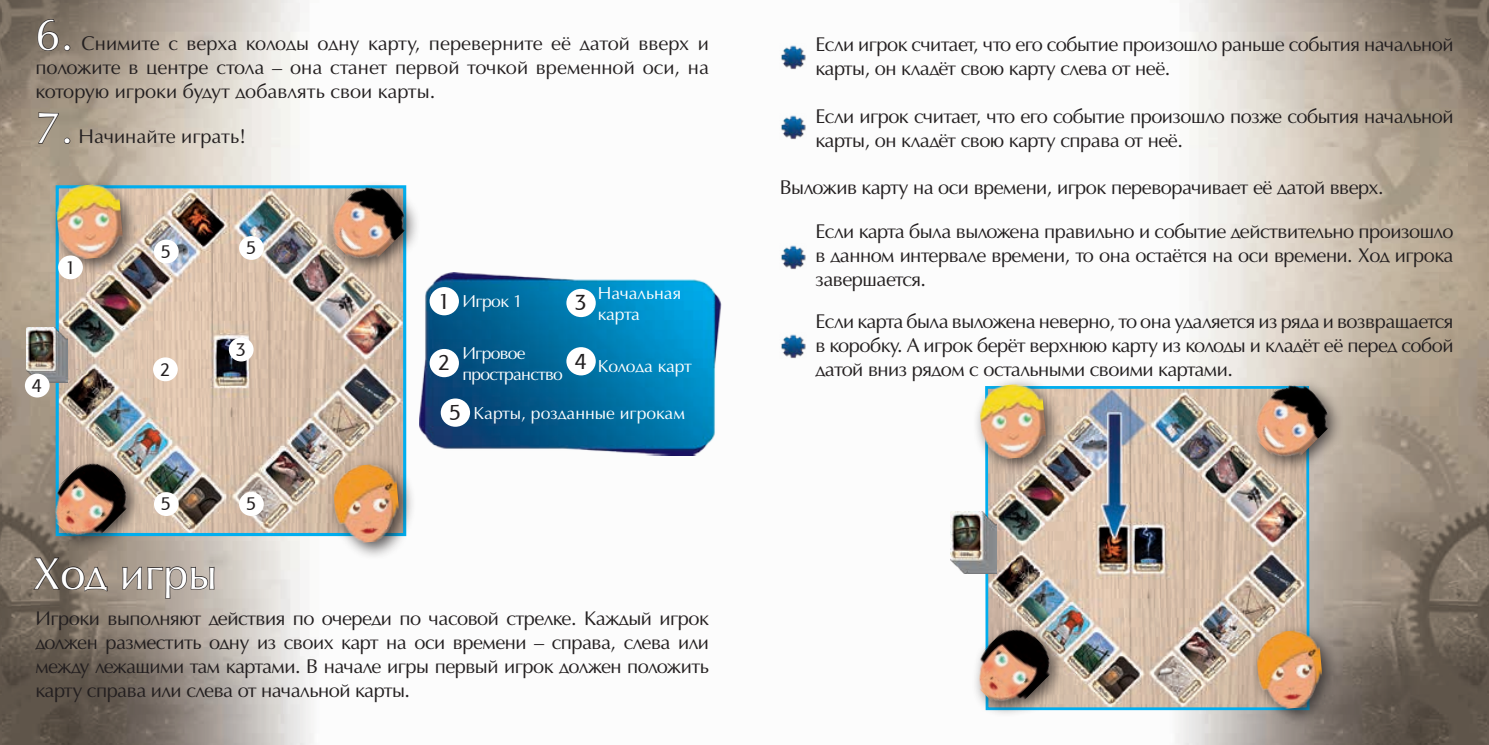
<style>
.page{position:relative;width:1489px;height:745px;background:#fff}
.page>*{position:absolute;margin:0;border:0;box-sizing:border-box;transform-origin:0 0}
.t1{font:45px "AG Opus HRC";color:#fff}
.t2{font:22.5px "Baar Sophia";color:#231f20}
.t3{font:20px/24px "AG Opus C";letter-spacing:-.025em;color:#231f20;text-align:justify}
.t4{font:20px "AG Opus C";color:#231f20}
.t5{font:19px "Baar Sophia";color:#231f20}
.t6{font:17.5px/21px "AG Opus C";color:#fff}
.t7{font:17.5px/21px "AG Opus C";letter-spacing:-.04em;color:#fff}
.t8{font:17.5px "AG Opus C";letter-spacing:-.02em;color:#fff}
</style>
<div class="page">
<img style="left:0;top:0;width:1488px;height:744px">
<img style="left:744px;top:0;width:1px;height:744px">
<img style="left:60px;top:189px;width:342px;height:342px">
<div style="left:56px;top:185px;width:350px;height:350px;border:3px solid #00aeef"></div>
<img style="left:27px;top:327px;width:40px;height:55px">
<img style="left:420px;top:272px;width:301px;height:183px">
<div style="left:429px;top:287px;width:30px;height:28px;background:#fff;border-radius:50%"></div>
<div style="left:440px;top:398px;width:30px;height:28px;background:#fff;border-radius:50%"></div>
<div style="left:429px;top:349px;width:30px;height:28px;background:#fff;border-radius:50%"></div>
<div style="left:566px;top:288px;width:29px;height:29px;background:#fff;border-radius:50%"></div>
<div style="left:566px;top:347px;width:29px;height:28px;background:#fff;border-radius:50%"></div>
<div style="left:153px;top:357px;width:25px;height:24px;background:#fff;border-radius:50%"></div>
<div style="left:229px;top:337px;width:24px;height:24px;background:#fff;border-radius:50%"></div>
<div style="left:25px;top:373px;width:25px;height:24px;background:#fff;border-radius:50%"></div>
<div style="left:239px;top:492px;width:25px;height:23px;background:#fff;border-radius:50%"></div>
<div style="left:154px;top:492px;width:25px;height:23px;background:#fff;border-radius:50%"></div>
<div style="left:154px;top:239px;width:25px;height:24px;background:#fff;border-radius:50%"></div>
<div style="left:239px;top:236px;width:25px;height:24px;background:#fff;border-radius:50%"></div>
<div style="left:325px;top:180px;width:96px;height:96px;background:#231f20;opacity:.75"></div>
<img style="left:318px;top:175px;width:97px;height:97px">
<div style="left:49px;top:176px;width:90px;height:100px;background:#231f20;opacity:.75"></div>
<img style="left:54px;top:182px;width:70px;height:79px">
<div style="left:47px;top:455px;width:97px;height:97px;background:#231f20;opacity:.75"></div>
<img style="left:39px;top:452px;width:99px;height:98px">
<div style="left:326px;top:456px;width:90px;height:103px;background:#231f20;opacity:.75"></div>
<img style="left:331px;top:462px;width:70px;height:82px">
<div style="left:58px;top:255px;width:25px;height:24px;background:#fff;border-radius:50%"></div>
<svg style="left:37px;top:18px;width:33px;height:34px"></svg>
<svg style="left:37px;top:112px;width:33px;height:32px"></svg>
<svg style="left:32px;top:556px;width:77px;height:35px;background:#766a5f"></svg>
<svg style="left:122px;top:535px;width:93px;height:100px;background:#a79e94"></svg>
<img style="left:989px;top:390px;width:316px;height:315px">
<div style="left:985px;top:386px;width:324px;height:323px;border:3px solid #00aeef"></div>
<img style="left:950px;top:511px;width:46px;height:62px">
<img style="left:780px;top:43px;width:26px;height:27px">
<img style="left:780px;top:113px;width:26px;height:27px">
<img style="left:780px;top:243px;width:26px;height:26px">
<img style="left:780px;top:332px;width:26px;height:26px">
<div style="left:1247px;top:377px;width:97px;height:97px;background:#231f20;opacity:.75"></div>
<img style="left:1241px;top:373px;width:97px;height:96px">
<div style="left:972px;top:376px;width:90px;height:99px;background:#231f20;opacity:.75"></div>
<img style="left:977px;top:382px;width:70px;height:78px">
<div style="left:970px;top:621px;width:96px;height:97px;background:#231f20;opacity:.75"></div>
<img style="left:962px;top:617px;width:99px;height:99px">
<div style="left:1249px;top:622px;width:90px;height:103px;background:#231f20;opacity:.75"></div>
<img style="left:1254px;top:628px;width:70px;height:82px">
<h1 class="t1" style="left:35px;top:9px;width:39px">6.</h1>
<p class="t3" style="left:35px;top:31px;width:675px;text-indent:46px">Снимите с верха колоды одну карту, переверните её датой вверх и положите в центре стола – она станет первой точкой временной оси, на которую игроки будут добавлять свои карты.</p>
<h1 class="t1" style="left:35px;top:102px;width:39px">7.</h1>
<p class="t4" style="left:79px;top:125px;width:169px">Начинайте играть!</p>
<p class="t5" style="left:67px;top:257px;width:8px">1</p>
<p class="t5" style="left:32px;top:375px;width:12px">4</p>
<p class="t5" style="left:161px;top:241px;width:12px">5</p>
<p class="t5" style="left:246px;top:237px;width:12px">5</p>
<p class="t5" style="left:160px;top:358px;width:11px">2</p>
<p class="t5" style="left:236px;top:339px;width:12px">3</p>
<p class="t5" style="left:161px;top:493px;width:12px">5</p>
<p class="t5" style="left:246px;top:493px;width:12px">5</p>
<h1 class="t1" style="left:33px;top:547px;width:186px">Ход игры</h1>
<p class="t6" style="left:597px;top:282px;width:85px">Начальная карта</p>
<p class="t8" style="left:597px;top:356px;width:96px">Колода карт</p>
<p class="t6" style="left:473px;top:402px;width:213px">Карты, розданные игрокам</p>
<p class="t2" style="left:440px;top:288px;width:10px">1</p>
<p class="t8" style="left:462px;top:291px;width:62px">Игрок 1</p>
<p class="t7" style="left:462px;top:343px;width:102px">Игровое пространство</p>
<p class="t2" style="left:575px;top:290px;width:13px">3</p>
<p class="t2" style="left:575px;top:349px;width:13px">4</p>
<p class="t2" style="left:438px;top:350px;width:13px">2</p>
<p class="t2" style="left:449px;top:400px;width:13px">5</p>
<p class="t3" style="left:35px;top:605px;width:675px">Игроки выполняют действия по очереди по часовой стрелке. Каждый игрок должен разместить одну из своих карт на оси времени – справа, слева или между лежащими там картами. В начале игры первый игрок должен положить карту справа или слева от начальной карты.</p>
<p class="t3" style="left:815px;top:32px;width:639px">Если игрок считает, что его событие произошло раньше события начальной карты, он кладёт свою карту слева от неё.</p>
<p class="t3" style="left:815px;top:104px;width:639px">Если игрок считает, что его событие произошло позже события начальной карты, он кладёт свою карту справа от неё.</p>
<p class="t3" style="left:780px;top:175px;width:605px">Выложив карту на оси времени, игрок переворачивает её датой вверх.</p>
<p class="t3" style="left:815px;top:220px;width:639px">Если карта была выложена правильно и событие действительно произошло в данном интервале времени, то она остаётся на оси времени. Ход игрока завершается.</p>
<p class="t3" style="left:815px;top:309px;width:639px">Если карта была выложена неверно, то она удаляется из ряда и возвращается в коробку. А игрок берёт верхнюю карту из колоды и кладёт её перед собой датой вниз рядом с остальными своими картами.</p>
</div>
